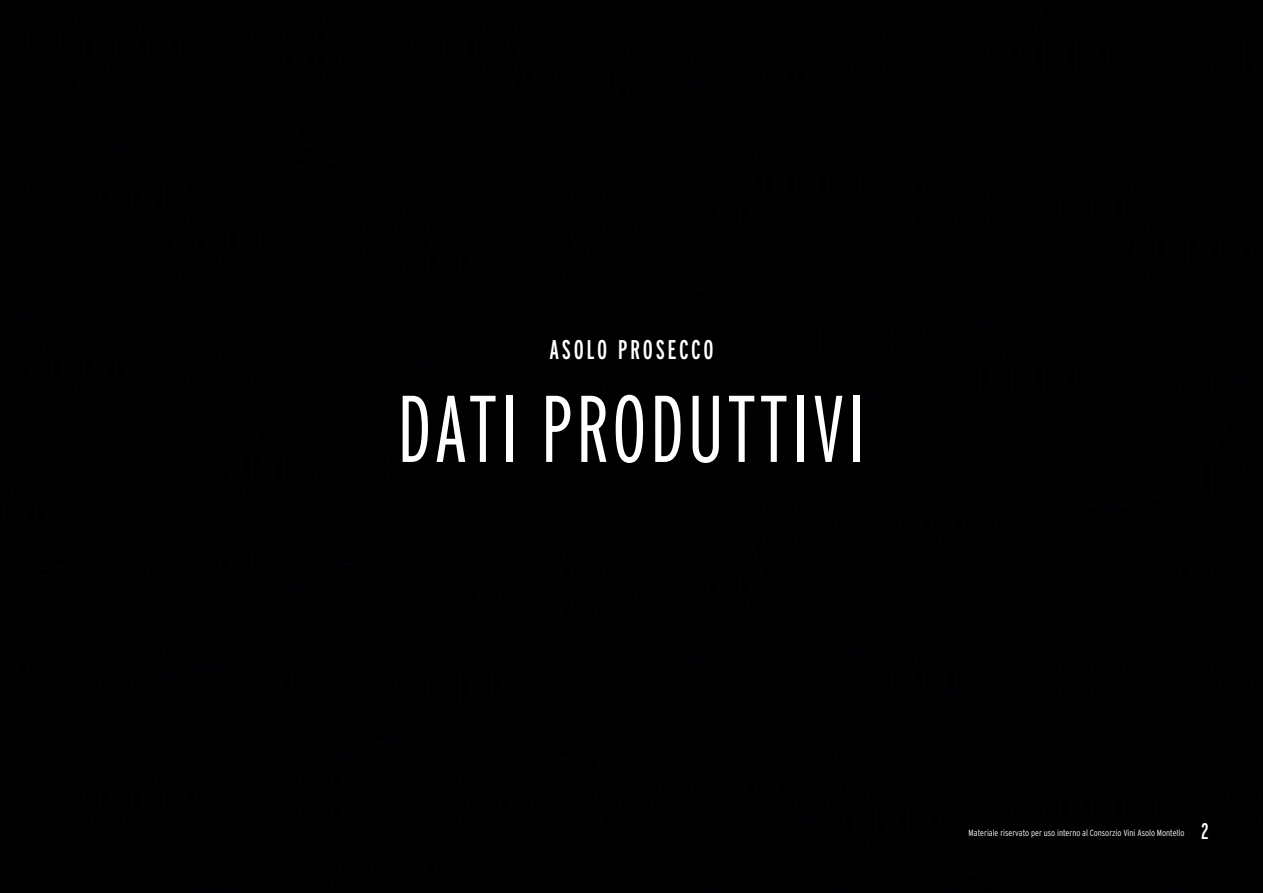
<style>
.page{position:relative;width:1263px;height:893px;background:#fff}
.page>*{position:absolute;margin:0;border:0;box-sizing:border-box;transform-origin:0 0}
.t1{font:300 94.5px "Interstate Compressed";letter-spacing:.03em;color:#fff}
.t2{font:27px "Interstate Compressed";letter-spacing:.095em;color:#fff}
.t3{font:22.5px "Interstate Compressed";color:#fff}
.t4{font:300 9px "Interstate Condensed";color:#fff}
</style>
<div class="page">
<div style="left:1px;top:0;width:1261px;height:893px;background:#000001"></div>
<div style="left:1059px;top:689px;width:203px;height:204px;background:#000001"></div>
<div style="left:761px;top:406px;width:235px;height:235px;background:#000001"></div>
<div style="left:772px;top:417px;width:214px;height:214px;background:#000001"></div>
<div style="left:782px;top:0;width:480px;height:620px;background:#000001"></div>
<h2 class="t2" style="left:549px;top:334px;width:166px">ASOLO PROSECCO</h2>
<h1 class="t1" style="left:397px;top:376px;width:470px">DATI PRODUTTIVI</h1>
<p class="t4" style="left:969px;top:828px;width:217px">Materiale riservato per uso interno al Consorzio Vini Asolo Montello</p>
<h3 class="t3" style="left:1201px;top:818px;width:9px">2</h3>
</div>
